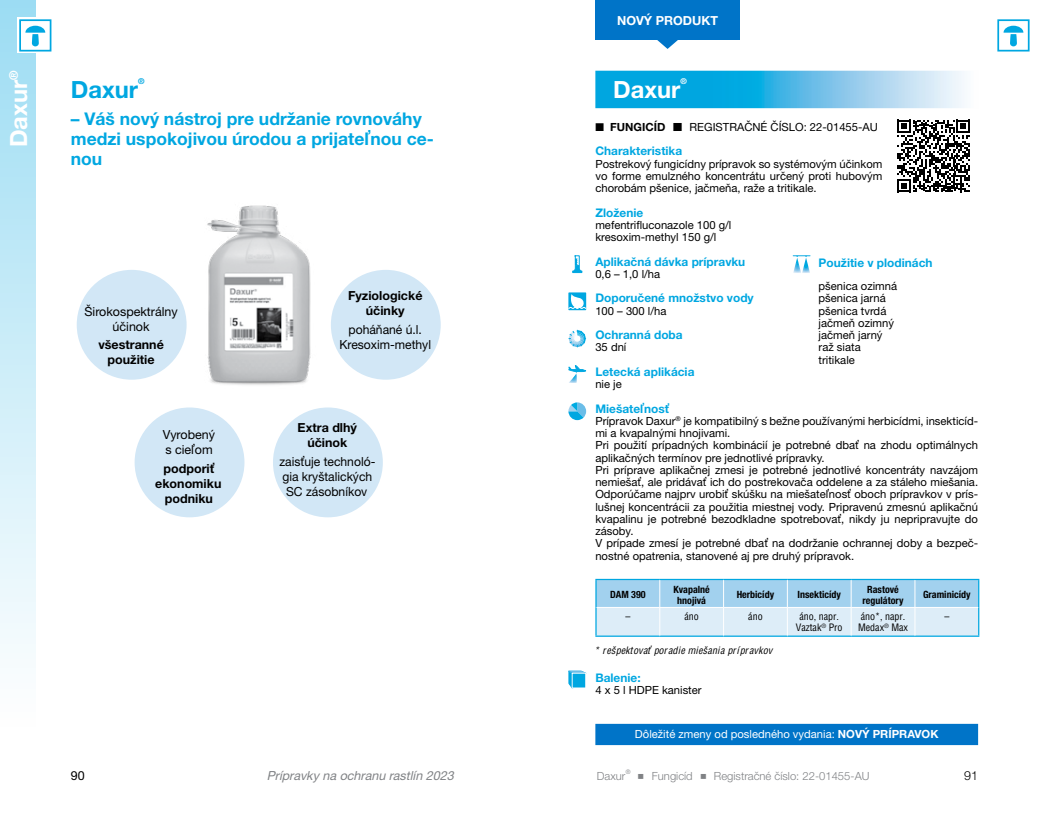
<style>
.page{position:relative;width:1049px;height:815px;background:#fff}
.page>*{position:absolute;margin:0;border:0;box-sizing:border-box;transform-origin:0 0}
.t1{font:700 23.75px "Helvetica Neue LT Pro";color:#fff}
.t2{font:700 23.75px "Helvetica Lucia Neue";color:#00a7e1}
.t3{font:700 23.75px "Helvetica Lucia Neue";color:#fff}
.t4{font:700 17.5px/20px "Helvetica Lucia Neue";color:#00a7e1}
.t5{font:12.5px/15px "Helvetica Lucia Neue";color:#000;text-align:center}
.t6{font:700 12.5px/15px "Helvetica Lucia Neue";color:#000;text-align:center}
.t7{font:italic 12.5px "Helvetica Lucia Neue";color:#808285}
.t8{font:700 12.5px "Helvetica Lucia Neue";color:#fff}
.t9{font:300 12.5px "Helvetica Lucia Neue";color:#000}
.t10{font:700 11.88px "Helvetica Lucia Neue";color:#00a7e1}
.t11{font:11.25px/12.2px "Helvetica Lucia Neue";color:#000}
.t12{font:11.25px "Helvetica Lucia Neue";color:#fff}
.t13{font:300 11.25px "Helvetica Lucia Neue";color:#808285}
.t14{font:700 condensed 10px/11.2px "Helvetica Lucia Neue";color:#000;text-align:center}
.t15{font:500 condensed 10px/11.2px "Helvetica Lucia Neue";color:#000;text-align:center}
.t16{font:italic condensed 10px "Helvetica Lucia Neue";color:#000}
.t17{font:700 8px "Helvetica Lucia Neue";color:#00a7e1}
.t18{font:700 8px "Helvetica Lucia Neue";color:#fff}
.s1{font-weight:700}
</style>
<div class="page">
<svg style="left:1029px;top:19px;width:1px;height:33px"></svg>
<div style="left:997px;top:19px;width:32px;height:33px;border:2px solid #00a7e1"></div>
<svg style="left:1003px;top:26px;width:20px;height:20px"></svg>
<div style="left:0;top:0;width:35px;height:748px;background:linear-gradient(to bottom,#9cdcf3,#fff)"></div>
<svg style="left:18px;top:18px;width:34px;height:35px"></svg>
<div style="left:20px;top:20px;width:31px;height:31px;background:#fff"></div>
<div style="left:19px;top:19px;width:32px;height:33px;border:2px solid #00a7e1"></div>
<svg style="left:25px;top:26px;width:20px;height:20px"></svg>
<svg style="left:595px;top:71px;width:369px;height:37px;background:#52bde7"></svg>
<div style="left:595px;top:724px;width:383px;height:21px;background:#0074c8"></div>
<hr style="left:595px;top:579px;width:65px;height:1px;background:#00a7e1">
<hr style="left:595px;top:580px;width:2px;height:27px;background:#00a7e1">
<hr style="left:595px;top:607px;width:2px;height:29px;background:#00a7e1">
<hr style="left:595px;top:636px;width:65px;height:1px;background:#00a7e1">
<hr style="left:660px;top:636px;width:63px;height:1px;background:#00a7e1">
<hr style="left:723px;top:636px;width:64px;height:1px;background:#00a7e1">
<hr style="left:787px;top:636px;width:64px;height:1px;background:#00a7e1">
<hr style="left:851px;top:636px;width:64px;height:1px;background:#00a7e1">
<hr style="left:915px;top:636px;width:64px;height:1px;background:#00a7e1">
<svg style="left:596px;top:579px;width:383px;height:57px;background:#bbdef2"></svg>
<svg style="left:897px;top:120px;width:73px;height:72px"></svg>
<img style="left:793px;top:258px;width:17px;height:15px">
<svg style="left:793px;top:255px;width:17px;height:2px"></svg>
<svg style="left:568px;top:671px;width:18px;height:17px"></svg>
<svg style="left:568px;top:330px;width:18px;height:17px"></svg>
<svg style="left:568px;top:365px;width:18px;height:18px"></svg>
<svg style="left:568px;top:402px;width:18px;height:18px"></svg>
<svg style="left:572px;top:255px;width:10px;height:18px"></svg>
<div style="left:568px;top:293px;width:18px;height:17px;border:1px solid #00a7e1"></div>
<svg style="left:568px;top:294px;width:18px;height:15px"></svg>
<div style="left:595px;top:0;width:145px;height:39px;background:#0074c8"></div>
<div style="left:77px;top:270px;width:110px;height:110px;background:#d2e7f6;border-radius:50%"></div>
<div style="left:273px;top:407px;width:110px;height:110px;background:#d2e7f6;border-radius:50%"></div>
<div style="left:135px;top:407px;width:109px;height:110px;background:#d2e7f6;border-radius:50%"></div>
<div style="left:331px;top:270px;width:110px;height:110px;background:#d2e7f6;border-radius:50%"></div>
<img style="left:207px;top:205px;width:104px;height:180px">
<svg style="left:647px;top:39px;width:41px;height:1px"></svg>
<h1 class="t1" style="left:4px;top:147px;width:78px;rotate:-90deg">Daxur®</h1>
<h1 class="t2" style="left:71px;top:75px;width:69px">Daxur</h1>
<p class="t17" style="left:138px;top:77px;width:8px">®</p>
<h2 class="t4" style="left:71px;top:108px;width:365px">– Váš nový nástroj pre udržanie rovnováhy medzi uspokojivou úrodou a prijateľnou ce&shy;nou</h2>
<p class="t5" style="left:84px;top:303px;width:95px">Širokospektrálny účinok</p>
<p class="t6" style="left:98px;top:337px;width:67px">všestranné použitie</p>
<p class="t5" style="left:163px;top:427px;width:54px;text-align:left">Vyrobený s cieľom</p>
<p class="t6" style="left:155px;top:460px;width:68px">podporiť ekonomiku podniku</p>
<p class="t6" style="left:348px;top:288px;width:76px">Fyziologické účinky</p>
<p class="t5" style="left:339px;top:322px;width:93px">poháňané ú.l.<br>Kresoxim-methyl</p>
<p class="t6" style="left:298px;top:420px;width:61px">Extra dlhý účinok</p>
<p class="t5" style="left:279px;top:453px;width:98px;text-align:left">zaisťuje technoló&shy;gia kryštalických<br>SC zásobníkov</p>
<p class="t5" style="left:71px;top:768px;width:15px">90</p>
<p class="t7" style="left:267px;top:768px;width:192px">Prípravky na ochranu rastlín 2023</p>
<p class="t8" style="left:617px;top:13px;width:102px">NOVÝ PRODUKT</p>
<h1 class="t3" style="left:613px;top:75px;width:69px">Daxur</h1>
<p class="t18" style="left:680px;top:77px;width:8px">®</p>
<p class="t11" style="left:595px;top:120px;width:284px">■ <span class="s1">FUNGICÍD</span> Ĭ REGISTRAČNÉ ČÍSLO: 22-01455-AU</p>
<p class="t10" style="left:595px;top:144px;width:88px">Charakteristika</p>
<p class="t11" style="left:595px;top:157px;width:289px;text-align:justify">Postrekový fungicídny prípravok so systémovým účinkom vo forme emulzného koncentrátu určený proti hubovým chorobám pšenice, jačmeňa, raže a tritikale.</p>
<p class="t10" style="left:595px;top:205px;width:49px">Zloženie</p>
<p class="t11" style="left:595px;top:218px;width:138px">mefentrifluconazole 100 g/l kresoxim-methyl 150 g/l</p>
<p class="t10" style="left:595px;top:254px;width:151px">Aplikačná dávka prípravku</p>
<p class="t11" style="left:595px;top:267px;width:66px">0,6 – 1,0 l/ha</p>
<p class="t10" style="left:595px;top:291px;width:160px">Doporučené množstvo vody</p>
<p class="t11" style="left:595px;top:304px;width:73px">100 – 300 l/ha</p>
<p class="t10" style="left:595px;top:327px;width:89px">Ochranná doba</p>
<p class="t11" style="left:595px;top:341px;width:33px">35 dní</p>
<p class="t10" style="left:595px;top:364px;width:101px">Letecká aplikácia</p>
<p class="t11" style="left:595px;top:378px;width:28px">nie je</p>
<p class="t10" style="left:595px;top:401px;width:75px">Miešateľnosť</p>
<p class="t11" style="left:595px;top:414px;width:384px">Prípravok Daxur<sup>®</sup> je kompatibilný s bežne používanými herbicídmi, insekticíd&shy;mi a kvapalnými hnojivami.<br>Pri použití prípadných kombinácií je potrebné dbať na zhodu optimálnych aplikačných termínov pre jednotlivé prípravky.<br>Pri príprave aplikačnej zmesi je potrebné jednotlivé koncentráty navzájom nemiešať, ale pridávať ich do postrekovača oddelene a za stáleho miešania.<br>Odporúčame najprv urobiť skúšku na miešateľnosť oboch prípravkov v prís&shy;lušnej koncentrácii za použitia miestnej vody. Pripravenú zmesnú aplikačnú kvapalinu je potrebné bezodkladne spotrebovať, nikdy ju nepripravujte do zásoby.<br>V prípade zmesí je potrebné dbať na dodržanie ochrannej doby a bezpeč&shy;nostné opatrenia, stanovené aj pre druhý prípravok.</p>
<p class="t14" style="left:610px;top:589px;width:37px">DAM 390</p>
<p class="t14" style="left:673px;top:583px;width:38px">Kvapalné hnojivá</p>
<p class="t14" style="left:737px;top:589px;width:39px">Herbicídy</p>
<p class="t14" style="left:797px;top:589px;width:45px">Insekticídy</p>
<p class="t14" style="left:862px;top:583px;width:42px">Rastové regulátory</p>
<p class="t14" style="left:923px;top:589px;width:49px">Graminicídy</p>
<p class="t15" style="left:625px;top:611px;width:6px">–</p>
<p class="t15" style="left:684px;top:611px;width:16px">áno</p>
<p class="t15" style="left:748px;top:611px;width:16px">áno</p>
<p class="t15" style="left:796px;top:611px;width:48px">áno, napr.<br>Vaztak<sup>®</sup> Pro</p>
<p class="t15" style="left:858px;top:611px;width:51px;text-align:left">áno*, napr.<br>Medax<sup>®</sup> Max</p>
<p class="t15" style="left:944px;top:611px;width:6px">–</p>
<p class="t16" style="left:595px;top:644px;width:179px">* rešpektovať poradie miešania prípravkov</p>
<p class="t10" style="left:595px;top:670px;width:47px">Balenie:</p>
<p class="t11" style="left:595px;top:684px;width:108px">4 x 5 l HDPE kanister</p>
<p class="t12" style="left:635px;top:727px;width:305px">Dôležité zmeny od posledného vydania: <span class="s1">NOVÝ PRÍPRAVOK</span></p>
<p class="t10" style="left:819px;top:255px;width:115px">Použitie v plodinách</p>
<p class="t11" style="left:819px;top:280px;width:80px">pšenica ozimná pšenica jarná pšenica tvrdá jačmeň ozimný jačmeň jarný raž siata tritikale</p>
<p class="t13" style="left:597px;top:769px;width:274px">Daxur® Ĭ Fungicíd Ĭ Registračné číslo: 22-01455-AU</p>
<p class="t9" style="left:964px;top:768px;width:15px">91</p>
</div>
